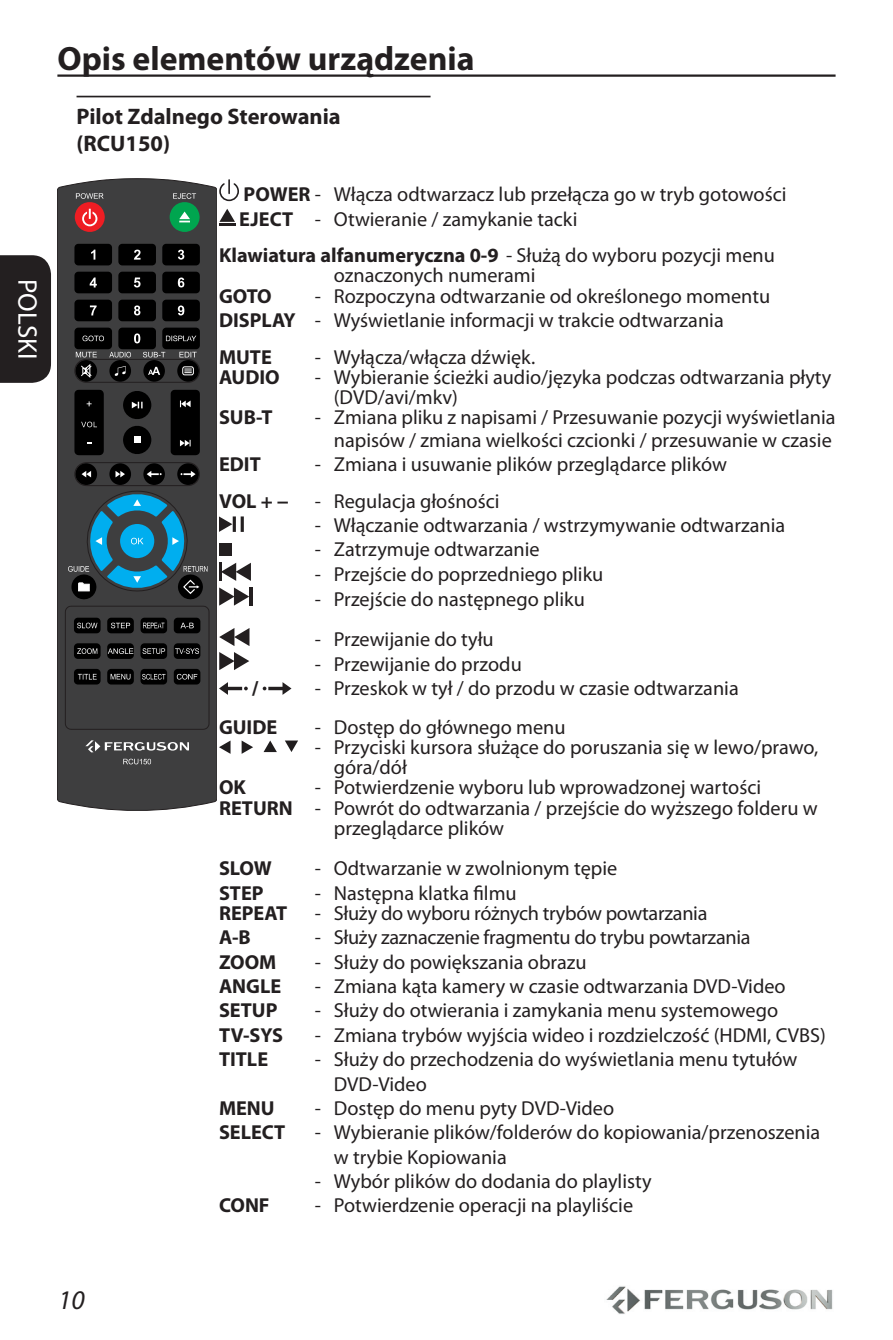
<style>
.page{position:relative;width:893px;height:1340px;background:#fff}
.page>*{position:absolute;margin:0;border:0;box-sizing:border-box;transform-origin:0 0}
.t1{font:700 33.75px "Myriad Pro";color:#231f20}
.t2{font:27px "Myriad Pro";color:#fff}
.t3{font:italic 27px "Myriad Pro";color:#231f20}
.t4{font:700 22.5px/27px "Myriad Pro";color:#231f20}
.t5{font:20.25px/24.3px "Myriad Pro";color:#231f20}
.t6{font:700 20.25px "Myriad Pro";color:#231f20}
.s1{font-weight:700}
</style>
<div class="page">
<img style="left:606px;top:1286px;width:227px;height:28px">
<svg style="left:57px;top:179px;width:160px;height:631px;background:#404041"></svg>
<svg style="left:123px;top:426px;width:28px;height:28px"></svg>
<div style="left:74px;top:244px;width:38px;height:21px;background:#000;border-radius:4px"></div>
<div style="left:118px;top:244px;width:38px;height:21px;background:#000;border-radius:4px"></div>
<div style="left:162px;top:244px;width:38px;height:21px;background:#000;border-radius:4px"></div>
<div style="left:74px;top:272px;width:38px;height:21px;background:#000;border-radius:4px"></div>
<div style="left:118px;top:272px;width:38px;height:21px;background:#000;border-radius:4px"></div>
<div style="left:162px;top:272px;width:38px;height:21px;background:#000;border-radius:4px"></div>
<div style="left:74px;top:300px;width:38px;height:21px;background:#000;border-radius:4px"></div>
<div style="left:118px;top:300px;width:38px;height:21px;background:#000;border-radius:4px"></div>
<div style="left:162px;top:300px;width:38px;height:21px;background:#000;border-radius:4px"></div>
<div style="left:74px;top:327px;width:38px;height:22px;background:#000;border-radius:4px"></div>
<div style="left:118px;top:327px;width:38px;height:22px;background:#000;border-radius:4px"></div>
<div style="left:162px;top:327px;width:38px;height:22px;background:#000;border-radius:4px"></div>
<svg style="left:91px;top:250px;width:4px;height:9px"></svg>
<svg style="left:134px;top:250px;width:7px;height:9px"></svg>
<svg style="left:178px;top:250px;width:6px;height:9px"></svg>
<svg style="left:90px;top:277px;width:7px;height:10px"></svg>
<svg style="left:134px;top:277px;width:7px;height:10px"></svg>
<svg style="left:178px;top:277px;width:6px;height:10px"></svg>
<svg style="left:90px;top:305px;width:7px;height:10px"></svg>
<svg style="left:134px;top:305px;width:6px;height:10px"></svg>
<svg style="left:178px;top:305px;width:6px;height:10px"></svg>
<svg style="left:134px;top:333px;width:6px;height:10px"></svg>
<svg style="left:74px;top:390px;width:30px;height:65px;background:#070707"></svg>
<svg style="left:123px;top:391px;width:28px;height:28px"></svg>
<div style="left:134px;top:436px;width:7px;height:7px;background:#fff"></div>
<svg style="left:171px;top:390px;width:29px;height:65px;background:#0b0b0b"></svg>
<svg style="left:82px;top:335px;width:22px;height:6px"></svg>
<svg style="left:170px;top:193px;width:30px;height:39px"></svg>
<svg style="left:75px;top:193px;width:30px;height:39px"></svg>
<svg style="left:166px;top:335px;width:30px;height:6px"></svg>
<svg style="left:64px;top:605px;width:146px;height:125px;background:#333"></svg>
<svg style="left:74px;top:352px;width:127px;height:31px;background:#373738"></svg>
<svg style="left:85px;top:740px;width:104px;height:12px"></svg>
<svg style="left:123px;top:758px;width:28px;height:6px"></svg>
<svg style="left:68px;top:461px;width:139px;height:138px;background:#2d5362"></svg>
<div style="left:0;top:255px;width:51px;height:128px;background:#231f20"></div>
<hr style="left:57px;top:74px;width:779px;height:3px;background:#231f20">
<hr style="left:77px;top:96px;width:354px;height:1px;background:#231f20">
<svg style="left:219px;top:180px;width:20px;height:21px"></svg>
<svg style="left:219px;top:209px;width:16px;height:16px"></svg>
<svg style="left:219px;top:516px;width:25px;height:16px"></svg>
<div style="left:219px;top:543px;width:13px;height:13px;background:#231f20"></div>
<hr style="left:219px;top:562px;width:3px;height:19px;background:#231f20">
<svg style="left:222px;top:562px;width:29px;height:19px"></svg>
<hr style="left:249px;top:587px;width:3px;height:18px;background:#231f20">
<svg style="left:219px;top:587px;width:30px;height:18px"></svg>
<svg style="left:219px;top:628px;width:30px;height:18px"></svg>
<svg style="left:219px;top:652px;width:30px;height:18px"></svg>
<svg style="left:219px;top:682px;width:29px;height:13px"></svg>
<svg style="left:263px;top:682px;width:28px;height:13px"></svg>
<svg style="left:219px;top:740px;width:12px;height:14px"></svg>
<svg style="left:242px;top:740px;width:11px;height:14px"></svg>
<svg style="left:264px;top:740px;width:13px;height:12px"></svg>
<svg style="left:285px;top:740px;width:13px;height:12px"></svg>
<h2 class="t2" style="left:44px;top:279px;width:82px;rotate:90deg">POLSKI</h2>
<h1 class="t1" style="left:57px;top:37px;width:419px">Opis elementów urządzenia</h1>
<p class="t4" style="left:77px;top:103px;width:266px">Pilot Zdalnego Sterowania (RCU150)</p>
<p class="t5" style="left:239px;top:182px;width:549px"><span class="s1">POWER</span> - Włącza odtwarzacz lub przełącza go w tryb gotowości<br><span class="s1">EJECT</span> - Otwieranie / zamykanie tacki</p>
<p class="t5" style="left:334px;top:245px;width:443px;line-height:20.2px;text-indent:-115px"><span class="s1">Klawiatura alfanumeryczna 0-9</span> - Służą do wyboru pozycji menu oznaczonych numerami</p>
<p class="t6" style="left:219px;top:283px;width:54px">GOTO</p>
<p class="t5" style="left:219px;top:283px;width:553px;text-indent:96px">- Rozpoczyna odtwarzanie od określonego momentu<br><span class="s1">DISPLAY</span> - Wyświetlanie informacji w trakcie odtwarzania</p>
<p class="t6" style="left:219px;top:343px;width:54px">MUTE</p>
<p class="t5" style="left:315px;top:344px;width:222px">- Wyłącza/włącza dźwięk.</p>
<p class="t6" style="left:219px;top:364px;width:62px">AUDIO</p>
<p class="t5" style="left:334px;top:366px;width:499px;line-height:20.2px;text-indent:-19px">- Wybieranie ścieżki audio/języka podczas odtwarzania płyty (DVD/avi/mkv)</p>
<p class="t6" style="left:219px;top:404px;width:55px">SUB-T</p>
<p class="t5" style="left:315px;top:406px;width:522px;line-height:22.5px;text-align:right">- Zmiana pliku z napisami / Przesuwanie pozycji wyświetlania napisów / zmiana wielkości czcionki / przesuwanie w czasie</p>
<p class="t6" style="left:219px;top:451px;width:43px">EDIT</p>
<p class="t5" style="left:315px;top:452px;width:414px">- Zmiana i usuwanie plików przeglądarce plików</p>
<p class="t6" style="left:219px;top:487px;width:71px">VOL + −</p>
<p class="t5" style="left:315px;top:488px;width:186px">- Regulacja głośności</p>
<p class="t5" style="left:315px;top:512px;width:472px">- Włączanie odtwarzania / wstrzymywanie odtwarzania</p>
<p class="t5" style="left:315px;top:537px;width:226px">- Zatrzymuje odtwarzanie</p>
<p class="t5" style="left:315px;top:561px;width:290px">- Przejście do poprzedniego pliku</p>
<p class="t5" style="left:315px;top:586px;width:272px">- Przejście do następnego pliku</p>
<p class="t5" style="left:315px;top:627px;width:181px">- Przewijanie do tyłu</p>
<p class="t5" style="left:315px;top:651px;width:209px">- Przewijanie do przodu</p>
<p class="t6" style="left:252px;top:675px;width:8px">/</p>
<p class="t5" style="left:315px;top:675px;width:426px">- Przeskok w tył / do przodu w czasie odtwarzania</p>
<p class="t6" style="left:219px;top:713px;width:60px">GUIDE</p>
<p class="t5" style="left:315px;top:714px;width:252px">- Dostęp do głównego menu</p>
<p class="t5" style="left:334px;top:736px;width:486px;line-height:20.2px;text-indent:-19px">- Przyciski kursora służące do poruszania się w lewo/prawo, góra/dół</p>
<p class="t6" style="left:219px;top:774px;width:28px">OK</p>
<p class="t5" style="left:315px;top:775px;width:448px">- Potwierdzenie wyboru lub wprowadzonej wartości</p>
<p class="t5" style="left:219px;top:795px;width:600px"><span class="s1">RETURN</span> - Powrót do odtwarzania / przejście do wyższego folderu w</p>
<p class="t5" style="left:334px;top:815px;width:172px">przeglądarce plików</p>
<p class="t6" style="left:219px;top:855px;width:54px">SLOW</p>
<p class="t5" style="left:315px;top:856px;width:304px">- Odtwarzanie w zwolnionym tępie</p>
<p class="t6" style="left:219px;top:879px;width:46px">STEP</p>
<p class="t5" style="left:315px;top:880px;width:204px">- Następna klatka filmu</p>
<p class="t6" style="left:219px;top:900px;width:70px">REPEAT</p>
<p class="t5" style="left:315px;top:900px;width:394px">- Służy do wyboru różnych trybów powtarzania</p>
<p class="t6" style="left:219px;top:924px;width:33px">A-B</p>
<p class="t5" style="left:315px;top:925px;width:437px">- Służy zaznaczenie fragmentu do trybu powtarzania</p>
<p class="t6" style="left:219px;top:948px;width:59px">ZOOM</p>
<p class="t5" style="left:315px;top:949px;width:273px">- Służy do powiększania obrazu</p>
<p class="t6" style="left:219px;top:972px;width:64px">ANGLE</p>
<p class="t5" style="left:315px;top:973px;width:473px">- Zmiana kąta kamery w czasie odtwarzania DVD-Video</p>
<p class="t6" style="left:219px;top:997px;width:60px">SETUP</p>
<p class="t5" style="left:315px;top:998px;width:465px">- Służy do otwierania i zamykania menu systemowego</p>
<p class="t6" style="left:219px;top:1021px;width:66px">TV-SYS</p>
<p class="t5" style="left:315px;top:1022px;width:513px">- Zmiana trybów wyjścia wideo i rozdzielczość (HDMI, CVBS)</p>
<p class="t6" style="left:219px;top:1046px;width:51px">TITLE</p>
<p class="t5" style="left:334px;top:1047px;width:465px;text-indent:-19px">- Służy do przechodzenia do wyświetlania menu tytułów<br>DVD-Video</p>
<p class="t6" style="left:219px;top:1094px;width:57px">MENU</p>
<p class="t5" style="left:315px;top:1095px;width:301px">- Dostęp do menu pyty DVD-Video</p>
<p class="t6" style="left:219px;top:1119px;width:68px">SELECT</p>
<p class="t5" style="left:334px;top:1119px;width:488px;text-indent:-19px">- Wybieranie plików/folderów do kopiowania/przenoszenia w trybie Kopiowania</p>
<p class="t5" style="left:315px;top:1168px;width:338px">- Wybór plików do dodania do playlisty</p>
<p class="t6" style="left:219px;top:1192px;width:52px">CONF</p>
<p class="t5" style="left:315px;top:1192px;width:320px">- Potwierdzenie operacji na playliście</p>
<h2 class="t3" style="left:58px;top:1283px;width:28px">10</h2>
</div>
